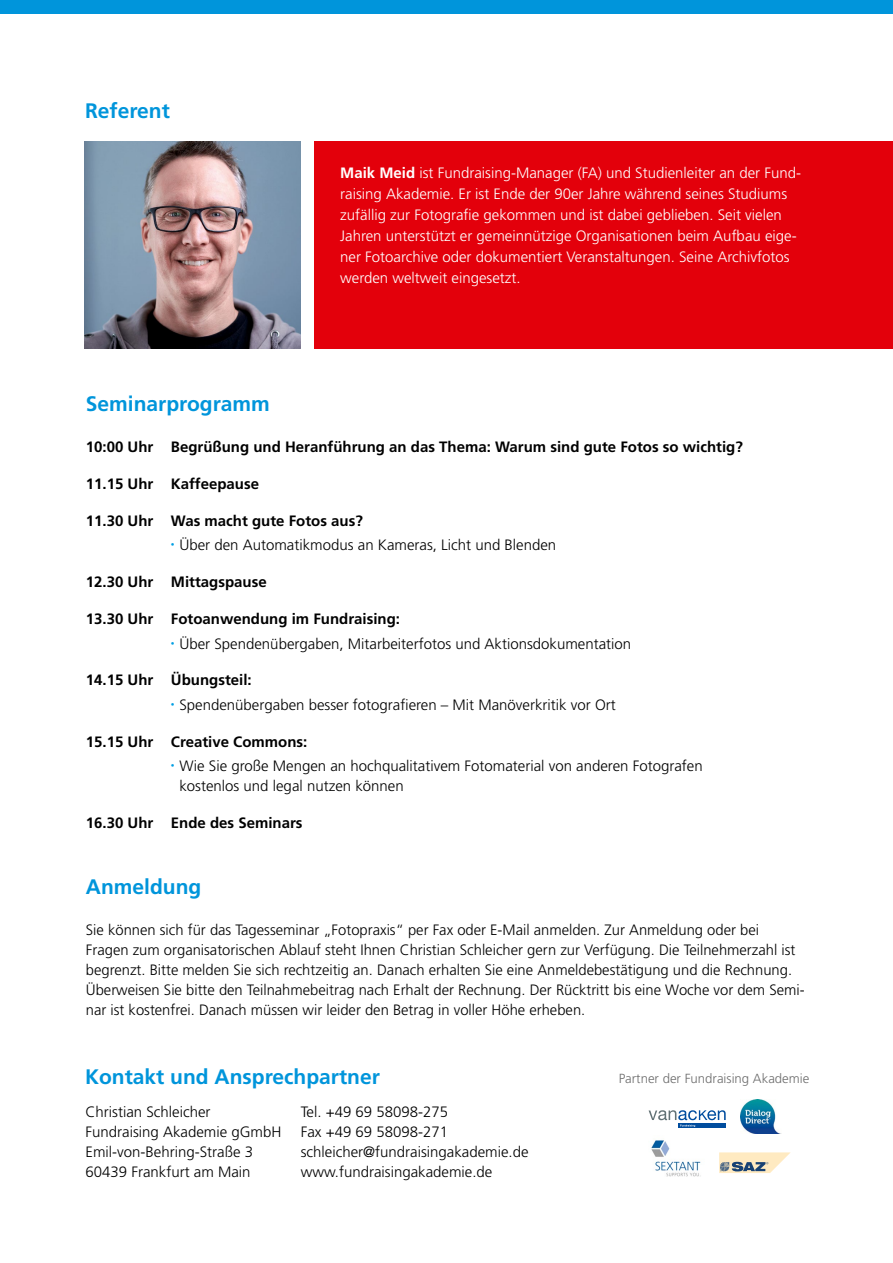
<style>
.page{position:relative;width:893px;height:1263px;background:#fff}
.page>*{position:absolute;margin:0;border:0;box-sizing:border-box;transform-origin:0 0}
.t1{font:700 21px "Frutiger LT";color:#0095db}
.t2{font:300 15px/20px "Frutiger LT";color:#000}
.t3{font:300 15px/21px "Frutiger LT";color:#fff}
.t4{font:700 15px "Frutiger LT";color:#000}
.t5{font:300 13.2px "Frutiger LT";color:#6e6e6e}
.s1{font-weight:700}
</style>
<div class="page">
<div style="left:0;top:0;width:893px;height:14px;background:#0095db"></div>
<div style="left:315px;top:142px;width:578px;height:207px;background:#e3000b"></div>
<img style="left:85px;top:142px;width:216px;height:207px">
<img style="left:741px;top:1100px;width:38px;height:33px">
<svg style="left:719px;top:1152px;width:72px;height:21px;background:#d7d0bd"></svg>
<svg style="left:649px;top:1110px;width:77px;height:17px"></svg>
<img style="left:651px;top:1140px;width:50px;height:37px">
<h1 class="t1" style="left:85px;top:98px;width:86px">Referent</h1>
<p class="t3" style="left:340px;top:163px;width:462px"><span class="s1">Maik Meid</span> ist Fundraising-Manager (FA) und Studienleiter an der Fund&shy;raising Akademie. Er ist Ende der 90er Jahre während seines Studiums zufällig zur Fotografie gekommen und ist dabei geblieben. Seit vielen Jahren unterstützt er gemeinnützige Organisationen beim Aufbau eige&shy;ner Fotoarchive oder dokumentiert Veranstaltungen. Seine Archivfotos werden weltweit eingesetzt.</p>
<h1 class="t1" style="left:86px;top:391px;width:186px">Seminarprogramm</h1>
<p class="t4" style="left:86px;top:438px;width:659px">10:00 Uhr Begrüßung und Heranführung an das Thema: Warum sind gute Fotos so wichtig?</p>
<p class="t4" style="left:86px;top:475px;width:175px">11.15 Uhr Kaffeepause</p>
<p class="t4" style="left:86px;top:512px;width:278px">11.30 Uhr Was macht gute Fotos aus?</p>
<p class="t2" style="left:171px;top:535px;width:387px"><sup>•</sup> Über den Automatikmodus an Kameras, Licht und Blenden</p>
<p class="t4" style="left:86px;top:573px;width:182px">12.30 Uhr Mittagspause</p>
<p class="t4" style="left:86px;top:610px;width:316px">13.30 Uhr Fotoanwendung im Fundraising:</p>
<p class="t2" style="left:171px;top:633px;width:462px"><sup>•</sup> Über Spendenübergaben, Mitarbeiterfotos und Aktionsdokumentation</p>
<p class="t4" style="left:86px;top:671px;width:167px">14.15 Uhr Übungsteil:</p>
<p class="t2" style="left:171px;top:695px;width:446px"><sup>•</sup> Spendenübergaben besser fotografieren – Mit Manöverkritik vor Ort</p>
<p class="t4" style="left:86px;top:733px;width:223px">15.15 Uhr Creative Commons:</p>
<p class="t2" style="left:179px;top:756px;width:525px;text-indent:-9px"><sup>•</sup> Wie Sie große Mengen an hochqualitativem Fotomaterial von anderen Fotografen kostenlos und legal nutzen können</p>
<p class="t4" style="left:86px;top:814px;width:218px">16.30 Uhr Ende des Seminars</p>
<h1 class="t1" style="left:86px;top:875px;width:117px">Anmeldung</h1>
<p class="t2" style="left:86px;top:920px;width:720px">Sie können sich für das Tagesseminar „Fotopraxis“ per Fax oder E-Mail anmelden. Zur Anmeldung oder bei Fragen zum organisatorischen Ablauf steht Ihnen Christian Schleicher gern zur Verfügung. Die Teilnehmerzahl ist begrenzt. Bitte melden Sie sich rechtzeitig an. Danach erhalten Sie eine Anmeldebestätigung und die Rechnung.<br>Überweisen Sie bitte den Teilnahmebeitrag nach Erhalt der Rechnung. Der Rücktritt bis eine Woche vor dem Semi&shy;nar ist kostenfrei. Danach müssen wir leider den Betrag in voller Höhe erheben.</p>
<h1 class="t1" style="left:85px;top:1064px;width:296px">Kontakt und Ansprechpartner</h1>
<p class="t5" style="left:619px;top:1071px;width:192px">Partner der Fundraising Akademie</p>
<p class="t2" style="left:86px;top:1102px;width:197px">Christian Schleicher<br>Fundraising Akademie gGmbH<br>Emil-von-Behring-Straße 3<br>60439 Frankfurt am Main</p>
<p class="t2" style="left:301px;top:1102px;width:229px">Tel. +49 69 58098-275<br>Fax +49 69 58098-271 schleicher@fundraisingakademie.de www.fundraisingakademie.de</p>
</div>
